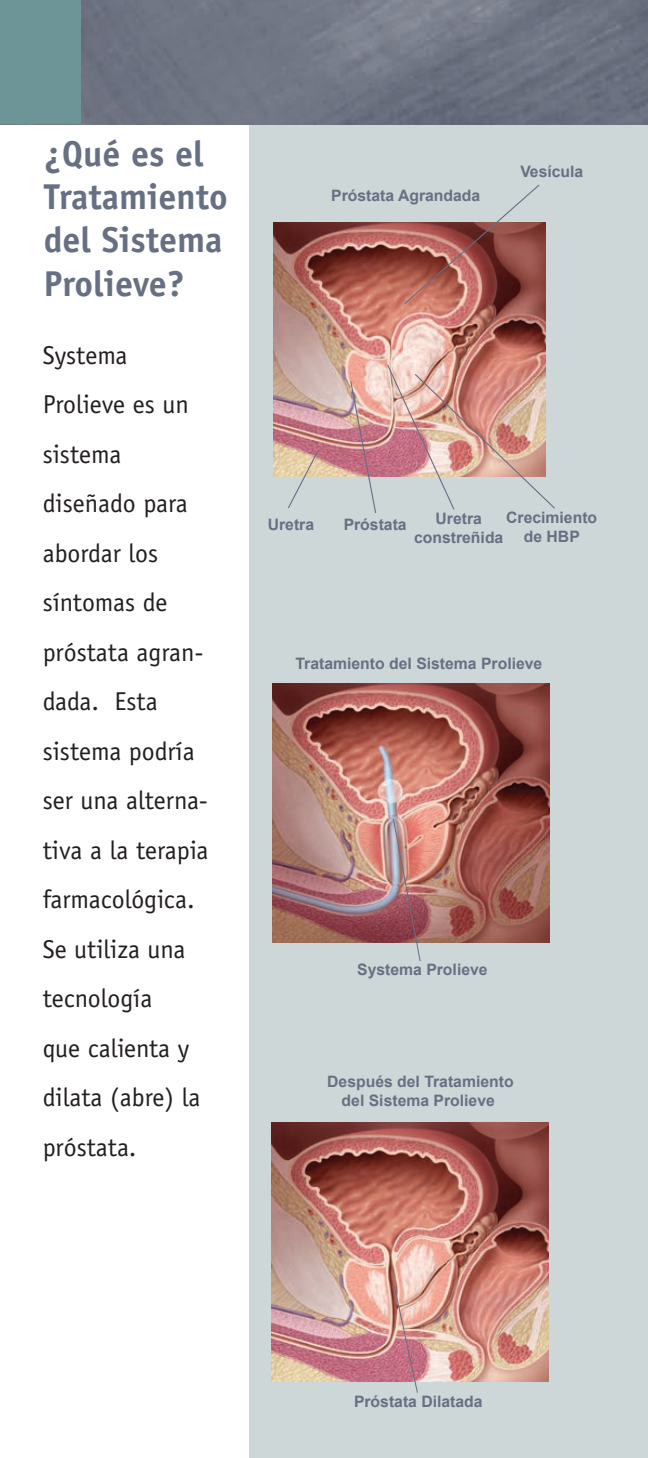
<style>
.page{position:relative;width:648px;height:1458px;background:#fff}
.page>*{position:absolute;margin:0;border:0;box-sizing:border-box;transform-origin:0 0}
.t1{font:700 36px/43.2px "Officina Sans";color:#676f83}
.t2{font:25.88px/49.5px "Officina Sans";color:#231f20}
.t3{font:700 15.75px "Arial";color:#676f83}
</style>
<div class="page">
<div style="left:249px;top:0;width:399px;height:1458px;background:#ced7d8"></div>
<img style="left:81px;top:0;width:567px;height:124px">
<div style="left:0;top:0;width:81px;height:124px;background:#6d9496"></div>
<img style="left:273px;top:223px;width:272px;height:253px">
<svg style="left:403px;top:184px;width:138px;height:121px"></svg>
<img style="left:349px;top:380px;width:28px;height:133px">
<svg style="left:287px;top:451px;width:32px;height:57px"></svg>
<img style="left:386px;top:364px;width:169px;height:146px">
<img style="left:272px;top:684px;width:278px;height:259px">
<img style="left:392px;top:818px;width:29px;height:143px">
<img style="left:271px;top:1122px;width:278px;height:260px">
<svg style="left:393px;top:1284px;width:26px;height:109px;background:#cf979a"></svg>
<p class="t1" style="left:44px;top:132px;width:161px">¿Qué es el</p>
<p class="t1" style="left:44px;top:175px;width:185px">Tratamiento del Sistema<br>Prolieve?</p>
<p class="t2" style="left:43px;top:330px;width:86px">Systema</p>
<p class="t2" style="left:43px;top:380px;width:148px">Prolieve es un sistema</p>
<p class="t2" style="left:43px;top:479px;width:167px">diseñado para abordar los síntomas de próstata agran&shy;dada. Esta sistema podría ser una alterna&shy;tiva a la terapia farmacológica.<br>Se utiliza una tecnología<br>que calienta y dilata (abre) la próstata.</p>
<p class="t3" style="left:331px;top:185px;width:151px">Próstata Agrandada</p>
<p class="t3" style="left:520px;top:161px;width:65px">Vesícula</p>
<p class="t3" style="left:268px;top:513px;width:48px">Uretra</p>
<p class="t3" style="left:344px;top:514px;width:65px">Próstata</p>
<p class="t3" style="left:506px;top:507px;width:93px">Crecimiento</p>
<p class="t3" style="left:524px;top:526px;width:58px">de HBP</p>
<p class="t3" style="left:435px;top:508px;width:48px">Uretra</p>
<p class="t3" style="left:414px;top:527px;width:91px">constreñida</p>
<p class="t3" style="left:295px;top:653px;width:248px">Tratamiento del Sistema Prolieve</p>
<p class="t3" style="left:357px;top:959px;width:132px">Systema Prolieve</p>
<p class="t3" style="left:327px;top:1071px;width:188px">Después del Tratamiento</p>
<p class="t3" style="left:342px;top:1090px;width:155px">del Sistema Prolieve</p>
<p class="t3" style="left:354px;top:1391px;width:130px">Próstata Dilatada</p>
</div>
